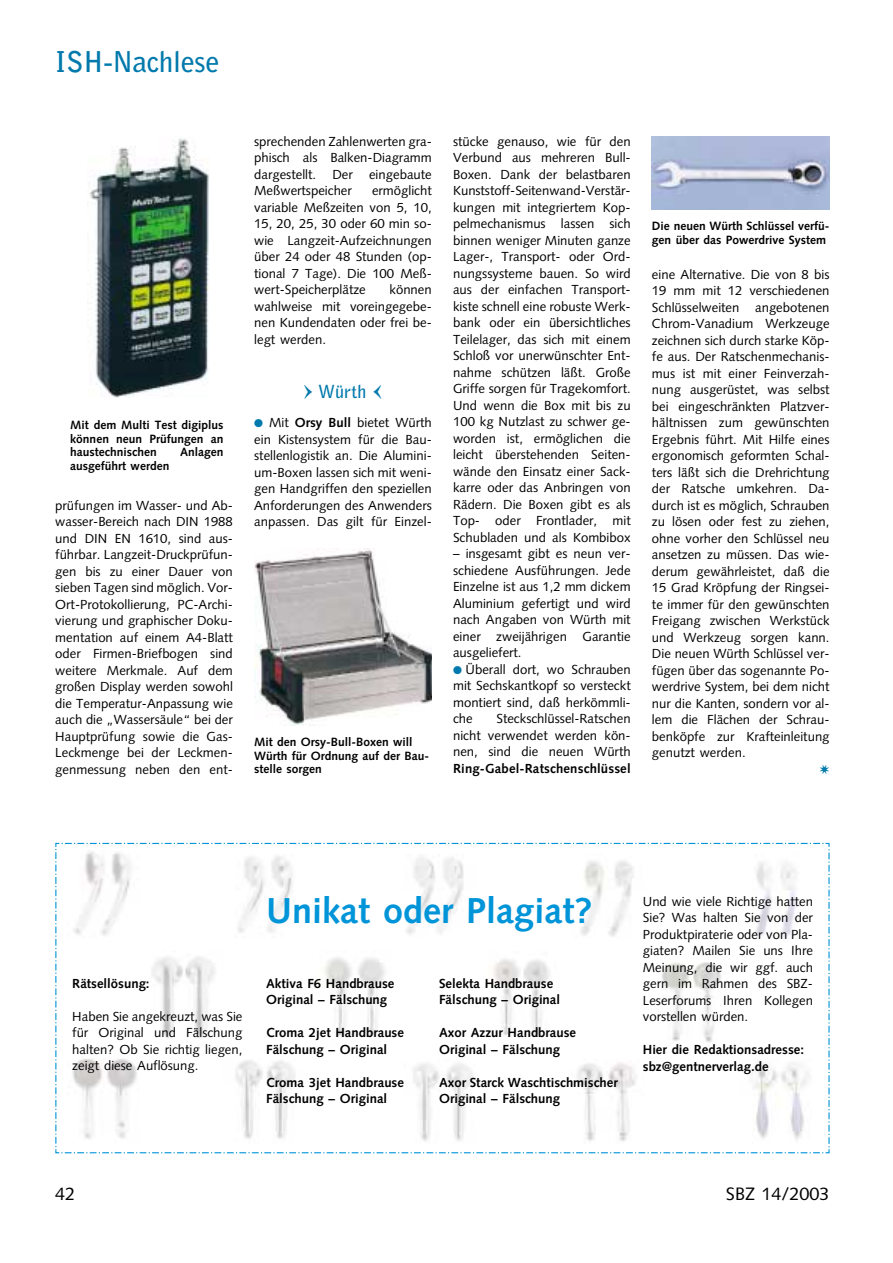
<style>
.page{position:relative;width:893px;height:1263px;background:#fff}
.page>*{position:absolute;margin:0;border:0;box-sizing:border-box;transform-origin:0 0}
.t1{font:700 36px "Syntax";color:#0094d8}
.t2{font:700 28.5px "Bell Gothic";letter-spacing:-.01em;color:#0079ac}
.t3{font:18px "Syntax";color:#000}
.t4{font:700 18px "Bell Gothic";color:#0079ac}
.t5{font:13.2px/16.5px "Syntax";color:#000;text-align:justify}
.t6{font:700 13.2px/16.5px "Syntax";color:#000}
.t7{font:700 12px/13.5px "Syntax";color:#000}
.s1{color:#0079ac}
.s2{font-weight:700}
</style>
<div class="page">
<svg style="left:55px;top:842px;width:775px;height:312px"></svg>
<img style="left:89px;top:138px;width:120px;height:260px">
<img style="left:254px;top:549px;width:178px;height:176px">
<img style="left:652px;top:136px;width:177px;height:73px">
<h2 class="t2" style="left:55px;top:51px;width:166px">ISH-Nachlese</h2>
<p class="t7" style="left:70px;top:419px;width:155px;text-align:justify">Mit dem Multi Test digiplus können neun Prüfungen an haustechnischen</p>
<p class="t7" style="left:180px;top:446px;width:45px">Anlagen</p>
<p class="t7" style="left:70px;top:460px;width:100px">ausgeführt werden</p>
<p class="t5" style="left:55px;top:498px;width:179px">prüfungen im Wasser- und Ab&shy;wasser-Bereich nach DIN 1988 und DIN EN 1610, sind aus&shy;führbar. Langzeit-Druckprüfun&shy;gen bis zu einer Dauer von sieben Tagen sind möglich. Vor-Ort-Protokollierung, PC-Archi&shy;vierung und graphischer Doku&shy;mentation auf einem A4-Blatt oder Firmen-Briefbogen sind weitere Merkmale. Auf dem großen Display werden sowohl die Temperatur-Anpassung wie auch die „Wassersäule“ bei der Hauptprüfung sowie die Gas-Leckmenge bei der Leckmen&shy;genmessung neben den ent-</p>
<p class="t5" style="left:254px;top:134px;width:179px">sprechenden Zahlenwerten gra&shy;phisch als Balken-Diagramm dargestellt. Der eingebaute Meßwertspeicher</p>
<p class="t5" style="left:254px;top:184px;width:179px;text-indent:118px">ermöglicht variable Meßzeiten von 5, 10, 15, 20, 25, 30 oder 60 min so&shy;wie Langzeit-Aufzeichnungen über 24 oder 48 Stunden (op&shy;tional 7 Tage). Die 100 Meß&shy;wert-Speicherplätze</p>
<p class="t5" style="left:254px;top:283px;width:179px;text-indent:135px">können wahlweise mit voreingegebe&shy;nen Kundendaten oder frei be&shy;legt werden.</p>
<h3 class="t4" style="left:318px;top:384px;width:50px">Würth</h3>
<p class="t5" style="left:254px;top:416px;width:179px"><span class="s1">●</span> Mit <span class="s2">Orsy Bull</span> bietet Würth ein Kistensystem für die Bau&shy;stellenlogistik an. Die Alumini&shy;um-Boxen lassen sich mit weni&shy;gen Handgriffen den speziellen Anforderungen des Anwenders anpassen. Das gilt für Einzel-</p>
<p class="t7" style="left:254px;top:736px;width:176px">Mit den Orsy-Bull-Boxen will<br>Würth für Ordnung auf der Bau&shy;stelle sorgen</p>
<p class="t5" style="left:453px;top:134px;width:179px">stücke genauso, wie für den Verbund aus mehreren Bull-Boxen. Dank der belastbaren Kunststoff-Seitenwand-Verstär&shy;kungen mit integriertem Kop&shy;pelmechanismus lassen sich binnen weniger Minuten ganze Lager-, Transport- oder Ord&shy;nungssysteme bauen. So wird aus der einfachen Transport&shy;kiste schnell eine robuste Werk&shy;bank oder ein übersichtliches Teilelager, das sich mit einem Schloß vor unerwünschter Ent&shy;nahme schützen läßt. Große Griffe sorgen für Tragekomfort.<br>Und wenn die Box mit bis zu 100 kg Nutzlast zu schwer ge&shy;worden ist, ermöglichen die leicht überstehenden Seiten&shy;wände den Einsatz einer Sack&shy;karre oder das Anbringen von Rädern. Die Boxen gibt es als Top- oder Frontlader, mit Schubladen und als Kombibox</p>
<p class="t5" style="left:453px;top:547px;width:179px">– insgesamt gibt es neun ver&shy;schiedene Ausführungen. Jede Einzelne ist aus 1,2 mm dickem Aluminium gefertigt und wird nach Angaben von Würth mit einer zweijährigen Garantie ausgeliefert.</p>
<p class="t5" style="left:453px;top:662px;width:179px"><span class="s1">●</span> Überall dort, wo Schrauben mit Sechskantkopf so versteckt montiert sind, daß herkömmli&shy;che</p>
<p class="t5" style="left:453px;top:712px;width:179px;text-indent:43px">Steckschlüssel-Ratschen nicht verwendet werden kön&shy;nen, sind die neuen Würth</p>
<p class="t6" style="left:453px;top:761px;width:179px">Ring-Gabel-Ratschenschlüssel</p>
<p class="t7" style="left:652px;top:220px;width:179px">Die neuen Würth Schlüssel verfü&shy;gen über das Powerdrive System</p>
<p class="t5" style="left:652px;top:267px;width:179px">eine Alternative. Die von 8 bis 19 mm mit 12 verschiedenen Schlüsselweiten angebotenen Chrom-Vanadium Werkzeuge zeichnen sich durch starke Köp&shy;fe aus. Der Ratschenmechanis&shy;mus ist mit einer Feinverzah&shy;nung ausgerüstet, was selbst bei eingeschränkten Platzver&shy;hältnissen zum gewünschten Ergebnis führt. Mit Hilfe eines ergonomisch geformten Schal&shy;ters läßt sich die Drehrichtung der Ratsche umkehren. Da&shy;durch ist es möglich, Schrauben zu lösen oder fest zu ziehen, ohne vorher den Schlüssel neu ansetzen zu müssen. Das wie&shy;derum gewährleistet, daß die 15 Grad Kröpfung der Ringsei&shy;te immer für den gewünschten Freigang zwischen Werkstück und Werkzeug sorgen kann.<br>Die neuen Würth Schlüssel ver&shy;fügen über das sogenannte Po&shy;werdrive System, bei dem nicht nur die Kanten, sondern vor al&shy;lem die Flächen der Schrau&shy;benköpfe zur Krafteinleitung genutzt werden.</p>
<p class="t6" style="left:72px;top:976px;width:79px">Rätsellösung:</p>
<p class="t5" style="left:72px;top:1009px;width:172px">Haben Sie angekreuzt, was Sie für Original und Fälschung halten? Ob Sie richtig liegen, zeigt diese Auflösung.</p>
<h1 class="t1" style="left:266px;top:896px;width:328px">Unikat oder Plagiat?</h1>
<p class="t6" style="left:266px;top:976px;width:130px">Aktiva F6 Handbrause<br>Original – Fälschung</p>
<p class="t6" style="left:266px;top:1026px;width:139px">Croma 2jet Handbrause<br>Fälschung – Original</p>
<p class="t6" style="left:266px;top:1075px;width:139px">Croma 3jet Handbrause<br>Fälschung – Original</p>
<p class="t6" style="left:439px;top:976px;width:123px">Selekta Handbrause<br>Fälschung – Original</p>
<p class="t6" style="left:439px;top:1026px;width:139px">Axor Azzur Handbrause<br>Original – Fälschung</p>
<p class="t6" style="left:439px;top:1075px;width:180px">Axor Starck Waschtischmischer<br>Original – Fälschung</p>
<p class="t5" style="left:643px;top:894px;width:172px">Und wie viele Richtige hatten Sie? Was halten Sie von der Produktpiraterie oder von Pla&shy;giaten? Mailen Sie uns Ihre Meinung, die wir ggf. auch gern im Rahmen des SBZ-Leserforums Ihren Kollegen vorstellen würden.</p>
<p class="t6" style="left:643px;top:1043px;width:163px">Hier die Redaktionsadresse: sbz@gentnerverlag.de</p>
<h3 class="t3" style="left:55px;top:1186px;width:22px">42</h3>
<h3 class="t3" style="left:726px;top:1186px;width:105px">SBZ 14/2003</h3>
</div>
